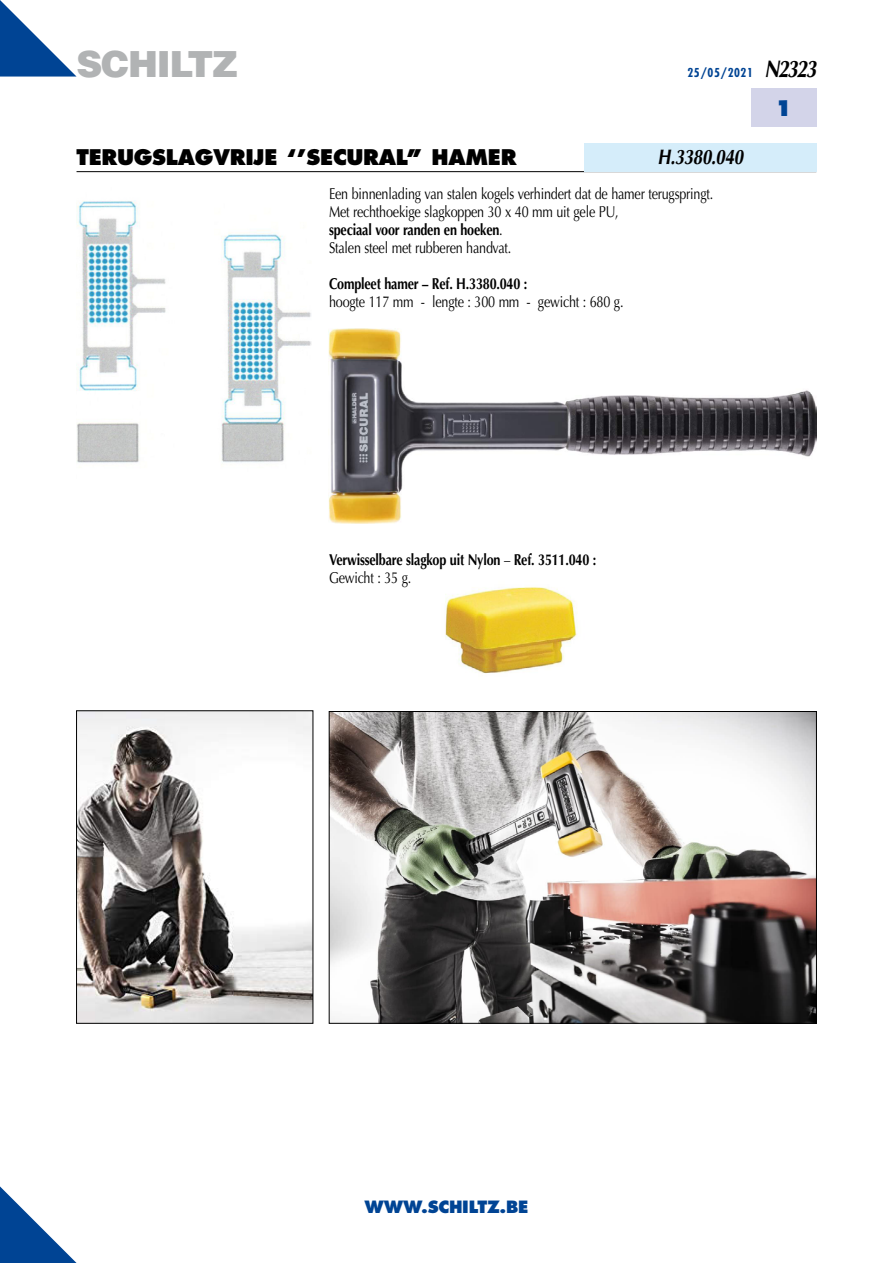
<style>
.page{position:relative;width:893px;height:1263px;background:#fff}
.page>*{position:absolute;margin:0;border:0;box-sizing:border-box;transform-origin:0 0}
.t1{font:900 36px "Helvetica";letter-spacing:-.035em;color:#b1b3b4}
.t2{font:800 21px "Futura";letter-spacing:-.015em;color:#000}
.t3{font:italic 700 21px "Optima";letter-spacing:-.015em;color:#000;scale:.8 1}
.t4{font:800 21px "Futura";color:#004494}
.t5{font:800 16.5px "Futura";letter-spacing:-.015em;color:#004494}
.t6{font:15.75px/18px "Optima";letter-spacing:-.015em;color:#000;scale:.8 1}
.t7{font:700 15.75px/18px "Optima";letter-spacing:-.015em;color:#000;scale:.8 1}
.t8{font:700 condensed 12px "Futura";letter-spacing:.05em;color:#004494}
.s1{font-family:"Optima";font-style:italic;font-stretch:normal;font-size:24px;color:#000}
.s2{font-weight:700}
.s3{font-weight:400}
</style>
<div class="page">
<svg style="left:0;top:1186px;width:77px;height:77px"></svg>
<hr style="left:77px;top:171px;width:739px;height:1px;background:#000">
<div style="left:751px;top:89px;width:65px;height:38px;background:#d3d4e9"></div>
<svg style="left:0;top:0;width:77px;height:77px"></svg>
<div style="left:584px;top:143px;width:232px;height:28px;background:#d5edfa"></div>
<img style="left:329px;top:328px;width:487px;height:195px">
<img style="left:445px;top:587px;width:133px;height:87px">
<img style="left:77px;top:200px;width:89px;height:263px">
<img style="left:221px;top:230px;width:90px;height:233px">
<img style="left:78px;top:712px;width:233px;height:309px">
<img style="left:331px;top:713px;width:484px;height:308px">
<div style="left:329px;top:711px;width:488px;height:312px;border:1px solid #000"></div>
<h1 class="t1" style="left:77px;top:40px;width:163px">SCHILTZ</h1>
<p class="t8" style="left:687px;top:65px;width:130px">25/05/2021 <span class="s1">N2323</span></p>
<h2 class="t4" style="left:775px;top:95px;width:19px">1</h2>
<h2 class="t2" style="left:77px;top:144px;width:441px">TERUGSLAGVRIJE ‘’SECURAL’’ HAMER</h2>
<h2 class="t3" style="left:658px;top:145px;width:108px">H.3380.040</h2>
<p class="t6" style="left:329px;top:185px;width:482px">Een binnenlading van stalen kogels verhindert dat de hamer terugspringt.<br>Met rechthoekige slagkoppen 30 x 40 mm uit gele PU,<br><span class="s2">speciaal voor randen en hoeken</span>.<br>Stalen steel met rubberen handvat.</p>
<p class="t7" style="left:329px;top:275px;width:249px">Compleet hamer – Ref. H.3380.040 :</p>
<p class="t6" style="left:329px;top:293px;width:370px">hoogte 117 mm - lengte : 300 mm - gewicht : 680 g.</p>
<p class="t7" style="left:329px;top:551px;width:336px">Verwisselbare slagkop uit Nylon <span class="s3">–</span> Ref. 3511.040 :<br><span class="s3">Gewicht : 35 g.</span></p>
<p class="t5" style="left:365px;top:1197px;width:165px">WWW.SCHILTZ.BE</p>
</div>
